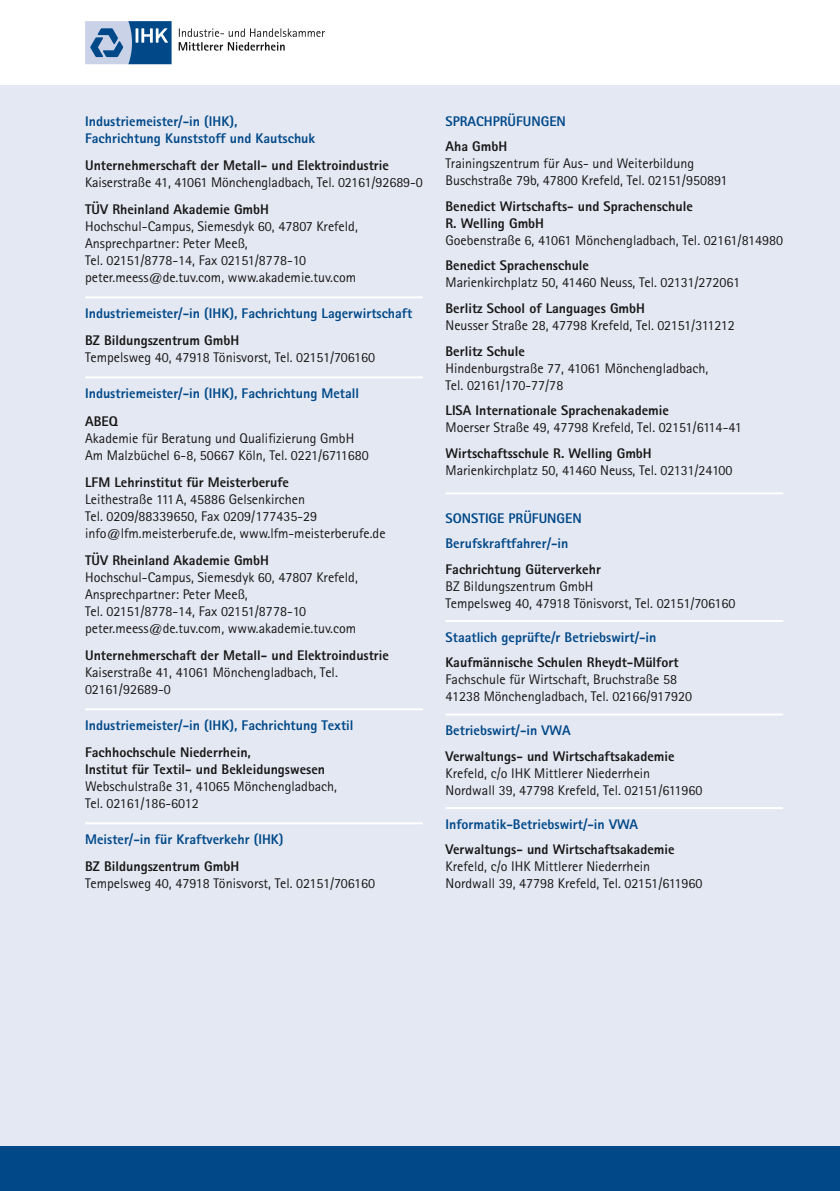
<style>
.page{position:relative;width:840px;height:1191px;background:#fff}
.page>*{position:absolute;margin:0;border:0;box-sizing:border-box;transform-origin:0 0}
.t1{font:14px/17px "Rotis Sans Serif Pro";color:#181716}
.t2{font:800 14px/17px "Rotis Sans Serif Pro";color:#181716}
.t3{font:800 14px/17px "Rotis Sans Serif Pro";color:#004888}
</style>
<div class="page">
<div style="left:0;top:1145px;width:839px;height:46px;background:#004888"></div>
<hr style="left:839px;top:1145px;width:1px;height:46px;background:#004888">
<svg style="left:85px;top:21px;width:86px;height:43px;background:#628cb6"></svg>
<svg style="left:178px;top:28px;width:147px;height:23px"></svg>
<div style="left:0;top:85px;width:839px;height:1060px;background:#e4e8f3"></div>
<hr style="left:85px;top:296px;width:337px;height:2px;background:#fff">
<hr style="left:85px;top:376px;width:337px;height:2px;background:#fff">
<hr style="left:85px;top:708px;width:337px;height:2px;background:#fff">
<hr style="left:85px;top:822px;width:337px;height:2px;background:#fff">
<hr style="left:445px;top:492px;width:337px;height:2px;background:#fff">
<hr style="left:445px;top:620px;width:337px;height:2px;background:#fff">
<hr style="left:445px;top:713px;width:337px;height:2px;background:#fff">
<hr style="left:445px;top:807px;width:337px;height:2px;background:#fff">
<p class="t3" style="left:85px;top:113px;width:231px">Industriemeister/-in (IHK),<br>Fachrichtung Kunststoff und Kautschuk</p>
<p class="t2" style="left:85px;top:157px;width:305px">Unternehmerschaft der Metall- und Elektroindustrie</p>
<p class="t1" style="left:85px;top:174px;width:339px">Kaiserstraße 41, 41061 Mönchengladbach, Tel. 02161/92689-0</p>
<p class="t2" style="left:85px;top:201px;width:185px">TÜV Rheinland Akademie GmbH</p>
<p class="t1" style="left:85px;top:218px;width:274px">Hochschul-Campus, Siemesdyk 60, 47807 Krefeld, Ansprechpartner: Peter Meeß,<br>Tel. 02151/8778-14, Fax 02151/8778-10 peter.meess@de.tuv.com, www.akademie.tuv.com</p>
<p class="t3" style="left:85px;top:305px;width:328px">Industriemeister/-in (IHK), Fachrichtung Lagerwirtschaft</p>
<p class="t2" style="left:85px;top:332px;width:156px">BZ Bildungszentrum GmbH</p>
<p class="t1" style="left:85px;top:349px;width:291px">Tempelsweg 40, 47918 Tönisvorst, Tel. 02151/706160</p>
<p class="t3" style="left:85px;top:385px;width:275px">Industriemeister/-in (IHK), Fachrichtung Metall</p>
<p class="t2" style="left:85px;top:412px;width:34px">ABEQ</p>
<p class="t1" style="left:85px;top:429px;width:285px">Akademie für Beratung und Qualifizierung GmbH<br>Am Malzbüchel 6-8, 50667 Köln, Tel. 0221/6711680</p>
<p class="t2" style="left:85px;top:473px;width:205px">LFM Lehrinstitut für Meisterberufe</p>
<p class="t1" style="left:85px;top:490px;width:302px">Leithestraße 111 A, 45886 Gelsenkirchen<br>Tel. 0209/88339650, Fax 0209/177435-29 info@lfm.meisterberufe.de, www.lfm-meisterberufe.de</p>
<p class="t2" style="left:85px;top:552px;width:185px">TÜV Rheinland Akademie GmbH</p>
<p class="t1" style="left:85px;top:569px;width:274px">Hochschul-Campus, Siemesdyk 60, 47807 Krefeld, Ansprechpartner: Peter Meeß,<br>Tel. 02151/8778-14, Fax 02151/8778-10 peter.meess@de.tuv.com, www.akademie.tuv.com</p>
<p class="t2" style="left:85px;top:647px;width:305px">Unternehmerschaft der Metall- und Elektroindustrie</p>
<p class="t1" style="left:85px;top:664px;width:254px">Kaiserstraße 41, 41061 Mönchengladbach, Tel.<br>02161/92689-0</p>
<p class="t3" style="left:85px;top:716px;width:270px">Industriemeister/-in (IHK), Fachrichtung Textil</p>
<p class="t2" style="left:85px;top:744px;width:241px">Fachhochschule Niederrhein,<br>Institut für Textil- und Bekleidungswesen</p>
<p class="t1" style="left:85px;top:778px;width:253px">Webschulstraße 31, 41065 Mönchengladbach,<br>Tel. 02161/186-6012</p>
<p class="t3" style="left:85px;top:830px;width:200px">Meister/-in für Kraftverkehr (IHK)</p>
<p class="t2" style="left:85px;top:858px;width:156px">BZ Bildungszentrum GmbH</p>
<p class="t1" style="left:85px;top:875px;width:291px">Tempelsweg 40, 47918 Tönisvorst, Tel. 02151/706160</p>
<p class="t3" style="left:445px;top:113px;width:122px">SPRACHPRÜFUNGEN</p>
<p class="t2" style="left:445px;top:138px;width:63px">Aha GmbH</p>
<p class="t1" style="left:445px;top:155px;width:283px">Trainingszentrum für Aus- und Weiterbildung<br>Buschstraße 79b, 47800 Krefeld, Tel. 02151/950891</p>
<p class="t2" style="left:445px;top:198px;width:249px">Benedict Wirtschafts- und Sprachenschule<br>R. Welling GmbH</p>
<p class="t1" style="left:445px;top:232px;width:339px">Goebenstraße 6, 41061 Mönchengladbach, Tel. 02161/814980</p>
<p class="t2" style="left:445px;top:257px;width:145px">Benedict Sprachenschule</p>
<p class="t1" style="left:445px;top:274px;width:296px">Marienkirchplatz 50, 41460 Neuss, Tel. 02131/272061</p>
<p class="t2" style="left:445px;top:300px;width:201px">Berlitz School of Languages GmbH</p>
<p class="t1" style="left:445px;top:317px;width:291px">Neusser Straße 28, 47798 Krefeld, Tel. 02151/311212</p>
<p class="t2" style="left:445px;top:342px;width:81px">Berlitz Schule</p>
<p class="t1" style="left:445px;top:359px;width:264px">Hindenburgstraße 77, 41061 Mönchengladbach,<br>Tel. 02161/170-77/78</p>
<p class="t2" style="left:445px;top:402px;width:225px">LISA Internationale Sprachenakademie</p>
<p class="t1" style="left:445px;top:419px;width:297px">Moerser Straße 49, 47798 Krefeld, Tel. 02151/6114-41</p>
<p class="t2" style="left:445px;top:444px;width:208px">Wirtschaftsschule R. Welling GmbH</p>
<p class="t1" style="left:445px;top:461px;width:288px">Marienkirchplatz 50, 41460 Neuss, Tel. 02131/24100</p>
<p class="t3" style="left:445px;top:505px;width:138px;line-height:25.6px">SONSTIGE PRÜFUNGEN<br>Berufskraftfahrer/-in</p>
<p class="t2" style="left:445px;top:560px;width:157px">Fachrichtung Güterverkehr</p>
<p class="t1" style="left:445px;top:577px;width:291px">BZ Bildungszentrum GmbH<br>Tempelsweg 40, 47918 Tönisvorst, Tel. 02151/706160</p>
<p class="t3" style="left:445px;top:628px;width:212px">Staatlich geprüfte/r Betriebswirt/-in</p>
<p class="t2" style="left:445px;top:654px;width:234px">Kaufmännische Schulen Rheydt-Mülfort</p>
<p class="t1" style="left:445px;top:671px;width:248px">Fachschule für Wirtschaft, Bruchstraße 58<br>41238 Mönchengladbach, Tel. 02166/917920</p>
<p class="t3" style="left:445px;top:722px;width:126px">Betriebswirt/-in VWA</p>
<p class="t2" style="left:445px;top:747px;width:230px">Verwaltungs- und Wirtschaftsakademie</p>
<p class="t1" style="left:445px;top:764px;width:258px">Krefeld, c/o IHK Mittlerer Niederrhein<br>Nordwall 39, 47798 Krefeld, Tel. 02151/611960</p>
<p class="t3" style="left:445px;top:815px;width:194px">Informatik-Betriebswirt/-in VWA</p>
<p class="t2" style="left:445px;top:841px;width:230px">Verwaltungs- und Wirtschaftsakademie</p>
<p class="t1" style="left:445px;top:858px;width:258px">Krefeld, c/o IHK Mittlerer Niederrhein<br>Nordwall 39, 47798 Krefeld, Tel. 02151/611960</p>
</div>
